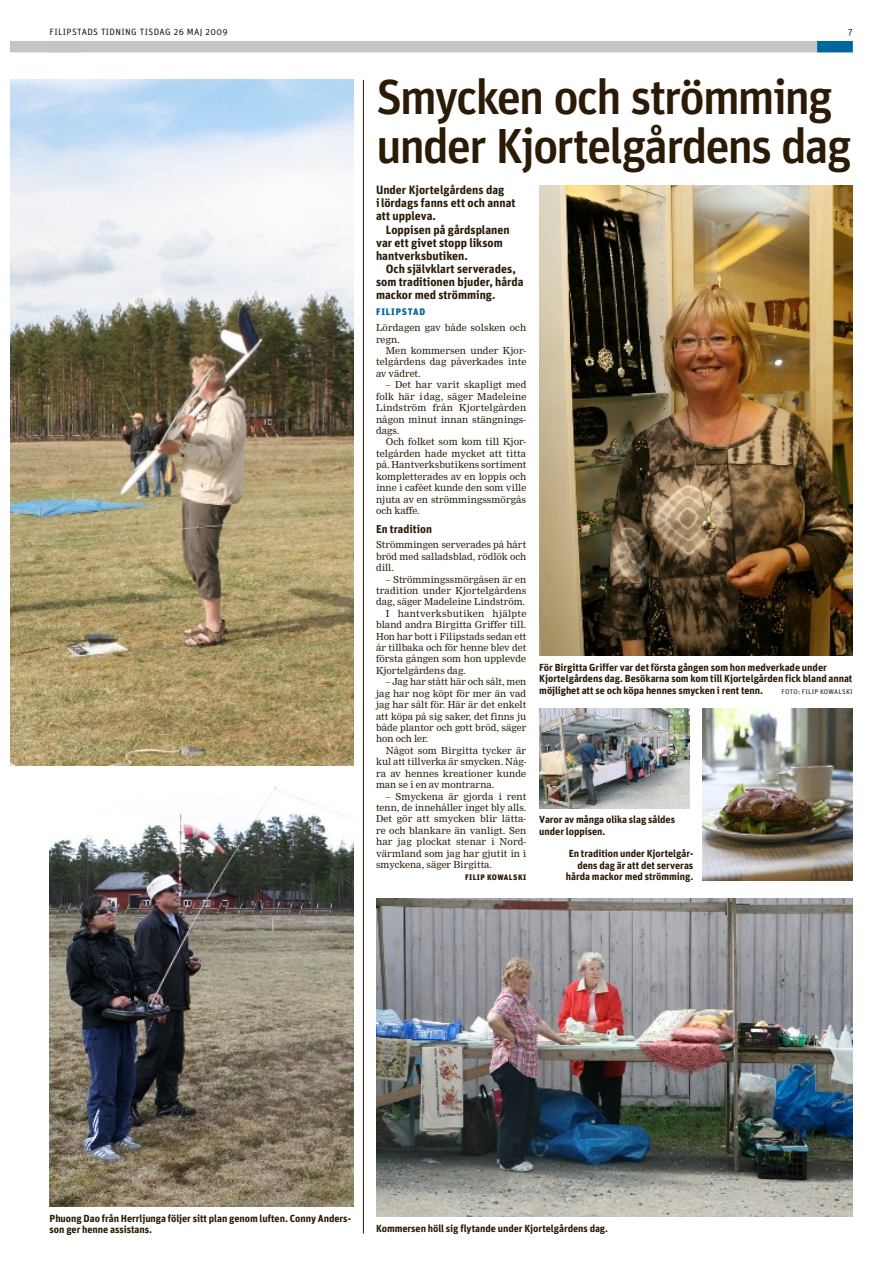
<style>
.page{position:relative;width:893px;height:1263px;background:#fff}
.page>*{position:absolute;margin:0;border:0;box-sizing:border-box;transform-origin:0 0}
.t1{font:500 49.05px/49.1px "Unit";letter-spacing:-.045em;color:#2a1a06}
.t2{font:700 12px/13.2px "Unit";color:#2a1a06}
.t3{font:700 11.4px "Unit";color:#2a1a06}
.t4{font:700 10.35px/11.4px "Unit";letter-spacing:-.005em;color:#2a1a06}
.t5{font:9.45px/11.4px "Nimrod";color:#2a1a06;text-align:justify}
.t6{font:9.45px "Nimrod";letter-spacing:.03em;color:#2a1a06}
.t7{font:900 9.45px "Unit";letter-spacing:.09em;color:#00679e}
.t8{font:9.15px "Unit";letter-spacing:.04em;color:#2a1a06}
.t9{font:900 7.95px "Unit";letter-spacing:.05em;color:#2a1a06}
.t10{font:6.9px "Unit";letter-spacing:.03em;color:#2a1a06}
</style>
<div class="page">
<div style="left:11px;top:41px;width:70px;height:11px;background:#c7c5c3"></div>
<div style="left:50px;top:41px;width:803px;height:11px;background:#c7c5c3"></div>
<div style="left:817px;top:41px;width:36px;height:11px;background:#00679e"></div>
<img style="left:539px;top:186px;width:314px;height:470px">
<img style="left:11px;top:80px;width:343px;height:685px">
<img style="left:539px;top:708px;width:150px;height:100px">
<img style="left:376px;top:899px;width:477px;height:318px">
<img style="left:702px;top:708px;width:151px;height:172px">
<hr style="left:363px;top:80px;width:1px;height:1154px;background:#2a1a06">
<img style="left:50px;top:787px;width:304px;height:420px">
<p class="t8" style="left:50px;top:29px;width:180px">FILIPSTADS TIDNING TISDAG 26 MAJ 2009</p>
<p class="t8" style="left:848px;top:29px;width:6px">7</p>
<h1 class="t1" style="left:376px;top:76px;width:477px">Smycken och strömming under Kjortelgårdens dag</h1>
<p class="t2" style="left:376px;top:184px;width:141px">Under Kjortelgårdens dag<br>i lördags fanns ett och annat att uppleva.</p>
<p class="t2" style="left:376px;top:224px;width:135px;text-indent:10px">Loppisen på gårdsplanen var ett givet stopp liksom hantverksbutiken.</p>
<p class="t2" style="left:376px;top:263px;width:149px;text-indent:10px">Och självklart serverades, som traditionen bjuder, hårda mackor med strömming.</p>
<p class="t7" style="left:376px;top:309px;width:51px">FILIPSTAD</p>
<p class="t5" style="left:376px;top:323px;width:152px">Lördagen gav både solsken och regn.</p>
<p class="t5" style="left:376px;top:345px;width:152px;text-indent:10px">Men kommersen under Kjor&shy;telgårdens dag påverkades inte av vädret.</p>
<p class="t5" style="left:376px;top:380px;width:152px;text-indent:10px">– Det har varit skapligt med folk här i dag, säger Madeleine Lindström från Kjortelgården någon minut innan stängnings&shy;dags.</p>
<p class="t5" style="left:376px;top:437px;width:152px;text-indent:10px">Och folket som kom till Kjor&shy;telgården hade mycket att titta på. Hantverksbutikens sortiment kompletterades av en loppis och inne i caféet kunde den som ville njuta av en strömmingssmörgås och kaffe.</p>
<p class="t3" style="left:376px;top:525px;width:57px">En tradition</p>
<p class="t5" style="left:376px;top:540px;width:152px">Strömmingen serverades på hårt bröd med salladsblad, rödlök och dill.</p>
<p class="t5" style="left:386px;top:574px;width:142px">– Strömmingssmörgåsen är en</p>
<p class="t5" style="left:376px;top:585px;width:152px">tradition under Kjortelgårdens</p>
<p class="t5" style="left:376px;top:597px;width:151px">dag, säger Madeleine Lindström.</p>
<p class="t6" style="left:386px;top:609px;width:142px">I hantverksbutiken hjälpte</p>
<p class="t5" style="left:376px;top:620px;width:152px">bland andra Birgitta Griffer till.</p>
<p class="t5" style="left:376px;top:631px;width:152px">Hon har bott i Filipstads sedan ett</p>
<p class="t5" style="left:376px;top:642px;width:152px">år tillbaka och för henne blev det</p>
<p class="t5" style="left:376px;top:654px;width:152px">första gången som hon upplevde</p>
<p class="t5" style="left:376px;top:665px;width:91px">Kjortelgårdens dag.</p>
<p class="t5" style="left:376px;top:677px;width:152px;text-indent:10px">– Jag har stått här och sålt, men jag har nog köpt för mer än vad jag har sålt för. Här är det enkelt att köpa på sig saker, det finns ju både plantor och gott bröd, säger hon och ler.</p>
<p class="t5" style="left:376px;top:745px;width:152px;text-indent:10px">Något som Birgitta tycker är kul att tillverka är smycken. Någ&shy;ra av hennes kreationer kunde man se i en av montrarna.</p>
<p class="t5" style="left:376px;top:791px;width:152px;text-indent:10px">– Smyckena är gjorda i rent tenn, de innehåller inget bly alls.<br>Det gör att smycken blir lätta&shy;re och blankare än vanligt. Sen har jag plockat stenar i Nord&shy;värmland som jag har gjutit in i smyckena, säger Birgitta.</p>
<p class="t9" style="left:465px;top:874px;width:63px">FILIP KOWALSKI</p>
<p class="t4" style="left:539px;top:662px;width:315px">För Birgitta Griffer var det första gången som hon medverkade under<br>Kjortelgårdens dag. Besökarna som kom till Kjortelgården fick bland annat möjlighet att se och köpa hennes smycken i rent tenn.</p>
<p class="t10" style="left:781px;top:689px;width:73px">FOTO: FILIP KOWALSKI</p>
<p class="t4" style="left:539px;top:815px;width:137px">Varor av många olika slag såldes under loppisen.</p>
<p class="t4" style="left:566px;top:849px;width:129px;text-align:right">En tradition under Kjortelgår&shy;dens dag är att det serveras hårda mackor med strömming.</p>
<p class="t4" style="left:50px;top:1213px;width:303px">Phuong Dao från Herrljunga följer sitt plan genom luften. Conny Anders&shy;son ger henne assistans.</p>
<p class="t4" style="left:376px;top:1223px;width:234px">Kommersen höll sig flytande under Kjortelgårdens dag.</p>
</div>
